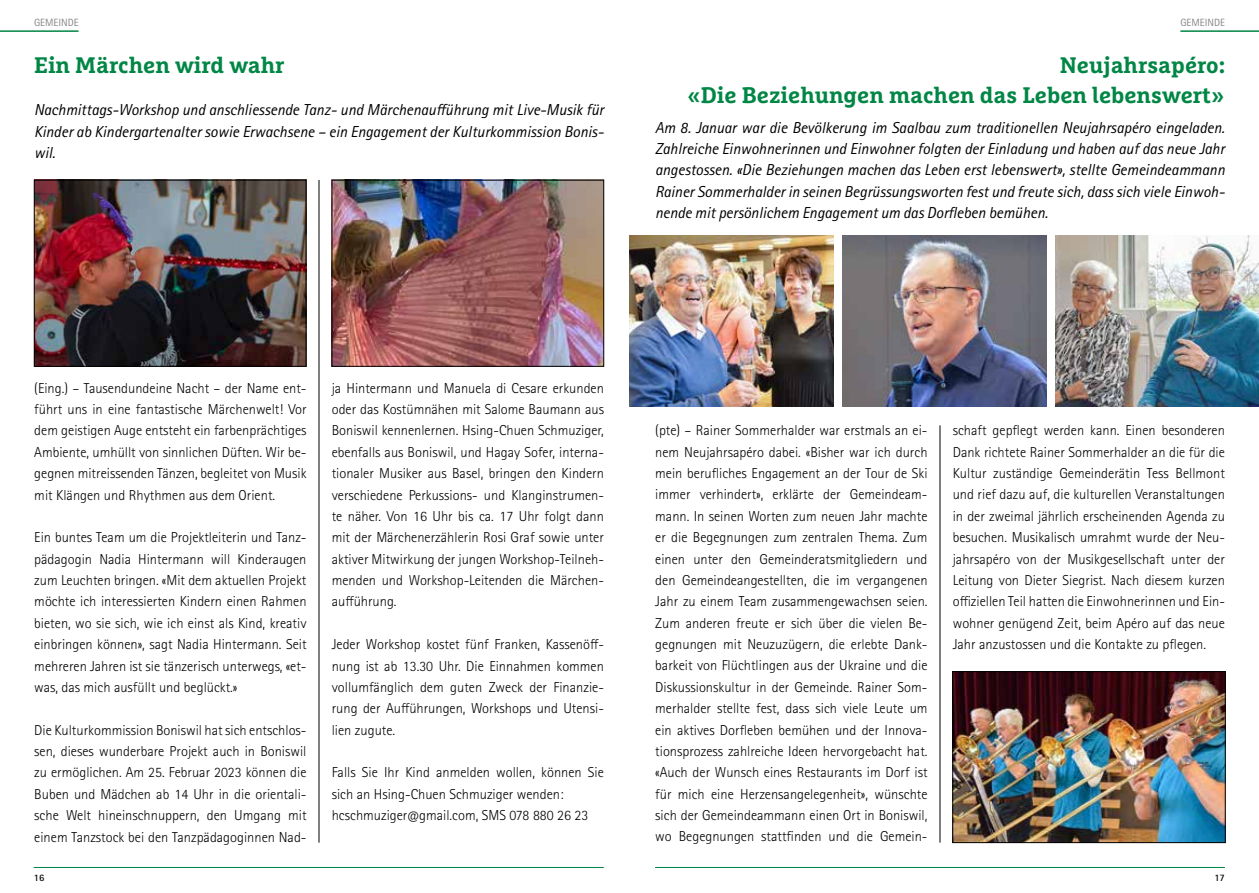
<style>
.page{position:relative;width:1259px;height:893px;background:#fff}
.page>*{position:absolute;margin:0;border:0;box-sizing:border-box;transform-origin:0 0}
.t1{font:700 22.5px/30px "Marselis Slab Pro";color:#008645;text-align:right}
.t2{font:italic 15.9px/21.3px "Rotis Sans Serif Std";color:#000;text-align:justify}
.t3{font:300 14.4px/21.3px "Rotis Sans Serif Std";color:#000;text-align:justify}
.t4{font:10.5px "Rotis Sans Serif Std";color:#868786}
.t5{font:700 9.9px "Rotis Sans Serif Std";color:#000}
</style>
<div class="page">
<hr style="left:0;top:30px;width:79px;height:2px;background:#008645">
<hr style="left:34px;top:867px;width:570px;height:1px;background:#008645">
<hr style="left:1180px;top:30px;width:79px;height:2px;background:#008645">
<hr style="left:655px;top:867px;width:570px;height:1px;background:#008645">
<hr style="left:939px;top:425px;width:1px;height:418px;background:#000">
<img style="left:954px;top:673px;width:269px;height:168px">
<div style="left:952px;top:671px;width:273px;height:172px;border:1px solid #000"></div>
<img style="left:629px;top:236px;width:204px;height:171px">
<img style="left:1055px;top:236px;width:204px;height:171px">
<img style="left:842px;top:236px;width:204px;height:171px">
<img style="left:36px;top:182px;width:268px;height:183px">
<div style="left:34px;top:180px;width:272px;height:187px;border:1px solid #000"></div>
<hr style="left:319px;top:180px;width:1px;height:663px;background:#000">
<img style="left:334px;top:182px;width:268px;height:183px">
<div style="left:332px;top:180px;width:272px;height:187px;border:1px solid #000"></div>
<p class="t4" style="left:34px;top:16px;width:46px">GEMEINDE</p>
<h1 class="t1" style="left:34px;top:50px;width:252px">Ein Märchen wird wahr</h1>
<p class="t2" style="left:34px;top:99px;width:571px">Nachmittags-Workshop und anschliessende Tanz- und Märchenaufführung mit Live-Musik für Kinder ab Kindergartenalter sowie Erwachsene – ein Engagement der Kulturkommission Bonis&shy;wil.</p>
<p class="t4" style="left:1180px;top:16px;width:46px">GEMEINDE</p>
<h1 class="t1" style="left:687px;top:50px;width:539px">Neujahrsapéro:<br>«Die Beziehungen machen das Leben lebenswert»</h1>
<p class="t2" style="left:655px;top:117px;width:571px">Am 8. Januar war die Bevölkerung im Saalbau zum traditionellen Neujahrsapéro eingeladen.<br>Zahlreiche Einwohnerinnen und Einwohner folgten der Einladung und haben auf das neue Jahr angestossen. «Die Beziehungen machen das Leben erst lebenswert», stellte Gemeindeammann Rainer Sommerhalder in seinen Begrüssungsworten fest und freute sich, dass sich viele Einwoh&shy;nende mit persönlichem Engagement um das Dorfleben bemühen.</p>
<p class="t3" style="left:34px;top:377px;width:274px">(Eing.) – Tausendundeine Nacht – der Name ent&shy;führt uns in eine fantastische Märchenwelt! Vor dem geistigen Auge entsteht ein farbenprächtiges Ambiente, umhüllt von sinnlichen Düften. Wir be&shy;gegnen mitreissenden Tänzen, begleitet von Musik mit Klängen und Rhythmen aus dem Orient.</p>
<p class="t3" style="left:34px;top:527px;width:274px">Ein buntes Team um die Projektleiterin und Tanz&shy;pädagogin Nadia Hintermann will Kinderaugen zum Leuchten bringen. «Mit dem aktuellen Projekt möchte ich interessierten Kindern einen Rahmen bieten, wo sie sich, wie ich einst als Kind, kreativ einbringen können», sagt Nadia Hintermann. Seit mehreren Jahren ist sie tänzerisch unterwegs, «et&shy;was, das mich ausfüllt und beglückt.»</p>
<p class="t3" style="left:34px;top:719px;width:274px">Die Kulturkommission Boniswil hat sich entschlos&shy;sen, dieses wunderbare Projekt auch in Boniswil zu ermöglichen. Am 25. Februar 2023 können die Buben und Mädchen ab 14 Uhr in die orientali&shy;sche Welt hineinschnuppern, den Umgang mit einem Tanzstock bei den Tanzpädagoginnen Nad-</p>
<p class="t5" style="left:34px;top:871px;width:12px">16</p>
<p class="t3" style="left:332px;top:377px;width:274px">ja Hintermann und Manuela di Cesare erkunden oder das Kostümnähen mit Salome Baumann aus Boniswil kennenlernen. Hsing-Chuen Schmuziger, ebenfalls aus Boniswil, und Hagay Sofer, interna&shy;tionaler Musiker aus Basel, bringen den Kindern verschiedene Perkussions- und Klanginstrumen&shy;te näher. Von 16 Uhr bis ca. 17 Uhr folgt dann mit der Märchenerzählerin Rosi Graf sowie unter aktiver Mitwirkung der jungen Workshop-Teilneh&shy;menden und Workshop-Leitenden die Märchen&shy;aufführung.</p>
<p class="t3" style="left:332px;top:634px;width:274px">Jeder Workshop kostet fünf Franken, Kassenöff&shy;nung ist ab 13.30 Uhr. Die Einnahmen kommen vollumfänglich dem guten Zweck der Finanzie&shy;rung der Aufführungen, Workshops und Utensi&shy;lien zugute.</p>
<p class="t3" style="left:332px;top:762px;width:274px;text-align:left">Falls Sie Ihr Kind anmelden wollen, können Sie sich an Hsing-Chuen Schmuziger wenden: hcschmuziger@gmail.com, SMS 078 880 26 23</p>
<p class="t3" style="left:655px;top:420px;width:274px">(pte) – Rainer Sommerhalder war erstmals an ei&shy;nem Neujahrsapéro dabei. «Bisher war ich durch mein berufliches Engagement an der Tour de Ski immer verhindert», erklärte der Gemeindeam&shy;mann. In seinen Worten zum neuen Jahr machte er die Begegnungen zum zentralen Thema. Zum einen unter den Gemeinderatsmitgliedern und den Gemeindeangestellten, die im vergangenen Jahr zu einem Team zusammengewachsen seien.<br>Zum anderen freute er sich über die vielen Be&shy;gegnungen mit Neuzuzügern, die erlebte Dank&shy;barkeit von Flüchtlingen aus der Ukraine und die Diskussionskultur in der Gemeinde. Rainer Som&shy;merhalder stellte fest, dass sich viele Leute um ein aktives Dorfleben bemühen und der Innova&shy;tionsprozess zahlreiche Ideen hervorgebacht hat. «Auch der Wunsch eines Restaurants im Dorf ist für mich eine Herzensangelegenheit», wünschte sich der Gemeindeammann einen Ort in Boniswil, wo Begegnungen stattfinden und die Gemein-</p>
<p class="t3" style="left:952px;top:420px;width:274px">schaft gepflegt werden kann. Einen besonderen Dank richtete Rainer Sommerhalder an die für die Kultur zuständige Gemeinderätin Tess Bellmont und rief dazu auf, die kulturellen Veranstaltungen in der zweimal jährlich erscheinenden Agenda zu besuchen. Musikalisch umrahmt wurde der Neu&shy;jahrsapéro von der Musikgesellschaft unter der Leitung von Dieter Siegrist. Nach diesem kurzen offiziellen Teil hatten die Einwohnerinnen und Ein&shy;wohner genügend Zeit, beim Apéro auf das neue Jahr anzustossen und die Kontakte zu pflegen.</p>
<p class="t5" style="left:1214px;top:871px;width:12px">17</p>
</div>
